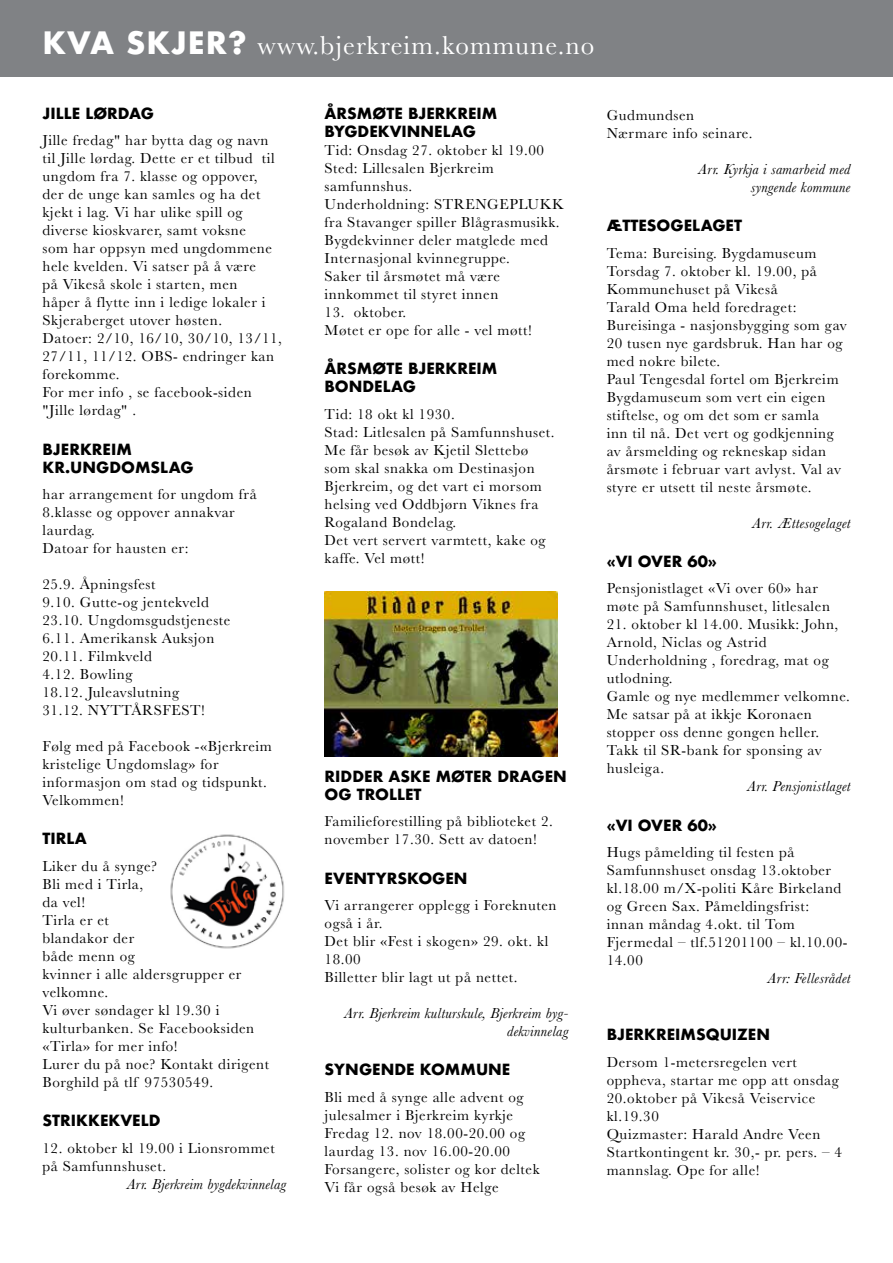
<style>
.page{position:relative;width:893px;height:1263px;background:#fff}
.page>*{position:absolute;margin:0;border:0;box-sizing:border-box;transform-origin:0 0}
.t1{font:27px "Baskerville";letter-spacing:.04em;color:#fff}
.t2{font:15px/18px "Baskerville";letter-spacing:.04em;color:#000}
.t3{font:700 15px/18px "Futura";color:#000}
.t4{font:italic 15px/18px "Baskerville";letter-spacing:.02em;color:#000;text-align:right}
.s1{font-family:"Futura";font-weight:700;font-size:30px}
</style>
<div class="page">
<div style="left:0;top:0;width:893px;height:77px;background:#808285"></div>
<img style="left:170px;top:834px;width:115px;height:115px">
<img style="left:325px;top:592px;width:232px;height:164px">
<h1 class="t1" style="left:43px;top:28px;width:553px"><span class="s1">KVA SKJER?</span> www.bjerkreim.kommune.no</h1>
<p class="t3" style="left:43px;top:104px;width:113px">JILLE LØRDAG</p>
<p class="t2" style="left:43px;top:132px;width:241px">Jille fredag" har bytta dag og navn til Jille lørdag. Dette er et tilbud til ungdom fra 7. klasse og oppover, der de unge kan samles og ha det kjekt i lag. Vi har ulike spill og diverse kioskvarer, samt voksne<br>som har oppsyn med ungdommene hele kvelden. Vi satser på å være<br>på Vikeså skole i starten, men<br>håper å flytte inn i ledige lokaler i<br>Skjeraberget utover høsten.<br>Datoer: 2/10, 16/10, 30/10, 13/11,<br>27/11, 11/12. OBS- endringer kan forekomme.<br>For mer info , se facebook-siden "Jille lørdag" .</p>
<p class="t3" style="left:43px;top:440px;width:153px">BJERKREIM<br>KR.UNGDOMSLAG</p>
<p class="t2" style="left:43px;top:485px;width:216px">har arrangement for ungdom frå<br>8.klasse og oppover annakvar laurdag.<br>Datoar for hausten er:</p>
<p class="t2" style="left:43px;top:575px;width:189px">25.9. Åpningsfest<br>9.10. Gutte-og jentekveld<br>23.10. Ungdomsgudstjeneste<br>6.11. Amerikansk Auksjon<br>20.11. Filmkveld<br>4.12. Bowling<br>18.12. Juleavslutning<br>31.12. NYTTÅRSFEST!</p>
<p class="t2" style="left:43px;top:737px;width:231px">Følg med på Facebook -«Bjerkreim kristelige Ungdomslag» for informasjon om stad og tidspunkt.<br>Velkommen!</p>
<p class="t3" style="left:43px;top:830px;width:46px">TIRLA</p>
<p class="t2" style="left:43px;top:857px;width:228px">Liker du å synge?<br>Bli med i Tirla,<br>da vel!<br>Tirla er et<br>blandakor der<br>både menn og<br>kvinner i alle aldersgrupper er velkomne.<br>Vi øver søndager kl 19.30 i kulturbanken. Se Facebooksiden «Tirla» for mer info!<br>Lurer du på noe? Kontakt dirigent<br>Borghild på tlf 97530549.</p>
<p class="t3" style="left:43px;top:1111px;width:120px">STRIKKEKVELD</p>
<p class="t2" style="left:43px;top:1139px;width:234px">12. oktober kl 19.00 i Lionsrommet på Samfunnshuset.</p>
<p class="t4" style="left:127px;top:1175px;width:161px">Arr. Bjerkreim bygdekvinnelag</p>
<p class="t3" style="left:325px;top:104px;width:174px">ÅRSMØTE BJERKREIM<br>BYGDEKVINNELAG</p>
<p class="t2" style="left:325px;top:141px;width:241px">Tid: Onsdag 27. oktober kl 19.00<br>Sted: Lillesalen Bjerkreim samfunnshus.<br>Underholdning: STRENGEPLUKK fra Stavanger spiller Blågrasmusikk.<br>Bygdekvinner deler matglede med<br>Internasjonal kvinnegruppe.<br>Saker til årsmøtet må være innkommet til styret innen</p>
<p class="t2" style="left:325px;top:303px;width:209px">13. oktober.<br>Møtet er ope for alle - vel møtt!</p>
<p class="t3" style="left:325px;top:359px;width:174px">ÅRSMØTE BJERKREIM<br>BONDELAG</p>
<p class="t2" style="left:325px;top:405px;width:231px">Tid: 18 okt kl 1930.<br>Stad: Litlesalen på Samfunnshuset.<br>Me får besøk av Kjetil Slettebø som skal snakka om Destinasjon<br>Bjerkreim, og det vart ei morsom helsing ved Oddbjørn Viknes fra<br>Rogaland Bondelag.<br>Det vert servert varmtett, kake og kaffe. Vel møtt!</p>
<p class="t3" style="left:325px;top:767px;width:244px">RIDDER ASKE MØTER DRAGEN<br>OG TROLLET</p>
<p class="t2" style="left:325px;top:813px;width:230px">Familieforestilling på biblioteket 2. november 17.30. Sett av datoen!</p>
<p class="t3" style="left:325px;top:869px;width:145px">EVENTYRSKOGEN</p>
<p class="t2" style="left:325px;top:896px;width:233px">Vi arrangerer opplegg i Foreknuten også i år.<br>Det blir «Fest i skogen» 29. okt. kl<br>18.00<br>Billetter blir lagt ut på nettet.</p>
<p class="t4" style="left:344px;top:1004px;width:225px">Arr. Bjerkreim kulturskule, Bjerkreim byg&shy;dekvinnelag</p>
<p class="t3" style="left:325px;top:1061px;width:187px">SYNGENDE KOMMUNE</p>
<p class="t2" style="left:325px;top:1088px;width:217px">Bli med å synge alle advent og julesalmer i Bjerkreim kyrkje<br>Fredag 12. nov 18.00-20.00 og laurdag 13. nov 16.00-20.00<br>Forsangere, solister og kor deltek<br>Vi får også besøk av Helge</p>
<p class="t2" style="left:607px;top:106px;width:147px">Gudmundsen<br>Nærmare info seinare.</p>
<p class="t4" style="left:699px;top:160px;width:153px">Arr. Kyrkja i samarbeid med syngende kommune</p>
<p class="t3" style="left:607px;top:216px;width:137px">ÆTTESOGELAGET</p>
<p class="t2" style="left:607px;top:244px;width:242px">Tema: Bureising. Bygdamuseum<br>Torsdag 7. oktober kl. 19.00, på<br>Kommunehuset på Vikeså<br>Tarald Oma held foredraget:<br>Bureisinga - nasjonsbygging som gav<br>20 tusen nye gardsbruk. Han har og med nokre bilete.<br>Paul Tengesdal fortel om Bjerkreim<br>Bygdamuseum som vert ein eigen stiftelse, og om det som er samla<br>inn til nå. Det vert og godkjenning av årsmelding og rekneskap sidan årsmøte i februar vart avlyst. Val av styre er utsett til neste årsmøte.</p>
<p class="t4" style="left:752px;top:514px;width:99px">Arr. Ættesogelaget</p>
<p class="t3" style="left:607px;top:552px;width:112px">«VI OVER 60»</p>
<p class="t2" style="left:607px;top:580px;width:225px">Pensjonistlaget «Vi over 60» har møte på Samfunnshuset, litlesalen</p>
<p class="t2" style="left:607px;top:616px;width:245px">21. oktober kl 14.00. Musikk: John,<br>Arnold, Niclas og Astrid<br>Underholdning , foredrag, mat og utlodning.<br>Gamle og nye medlemmer velkomne.<br>Me satsar på at ikkje Koronaen stopper oss denne gongen heller.<br>Takk til SR-bank for sponsing av husleiga.</p>
<p class="t4" style="left:747px;top:777px;width:105px">Arr. Pensjonistlaget</p>
<p class="t3" style="left:607px;top:816px;width:112px">«VI OVER 60»</p>
<p class="t2" style="left:607px;top:843px;width:242px">Hugs påmelding til festen på<br>Samfunnshuset onsdag 13.oktober kl.18.00 m/X-politi Kåre Birkeland og Green Sax. Påmeldingsfrist: innan måndag 4.okt. til Tom<br>Fjermedal – tlf.51201100 – kl.10.00-<br>14.00</p>
<p class="t4" style="left:768px;top:969px;width:84px">Arr: Fellesrådet</p>
<p class="t3" style="left:607px;top:1026px;width:165px">BJERKREIMSQUIZEN</p>
<p class="t2" style="left:607px;top:1053px;width:237px">Dersom 1-metersregelen vert oppheva, startar me opp att onsdag<br>20.oktober på Vikeså Veiservice kl.19.30<br>Quizmaster: Harald Andre Veen<br>Startkontingent kr. 30,- pr. pers. – 4 mannslag. Ope for alle!</p>
</div>
